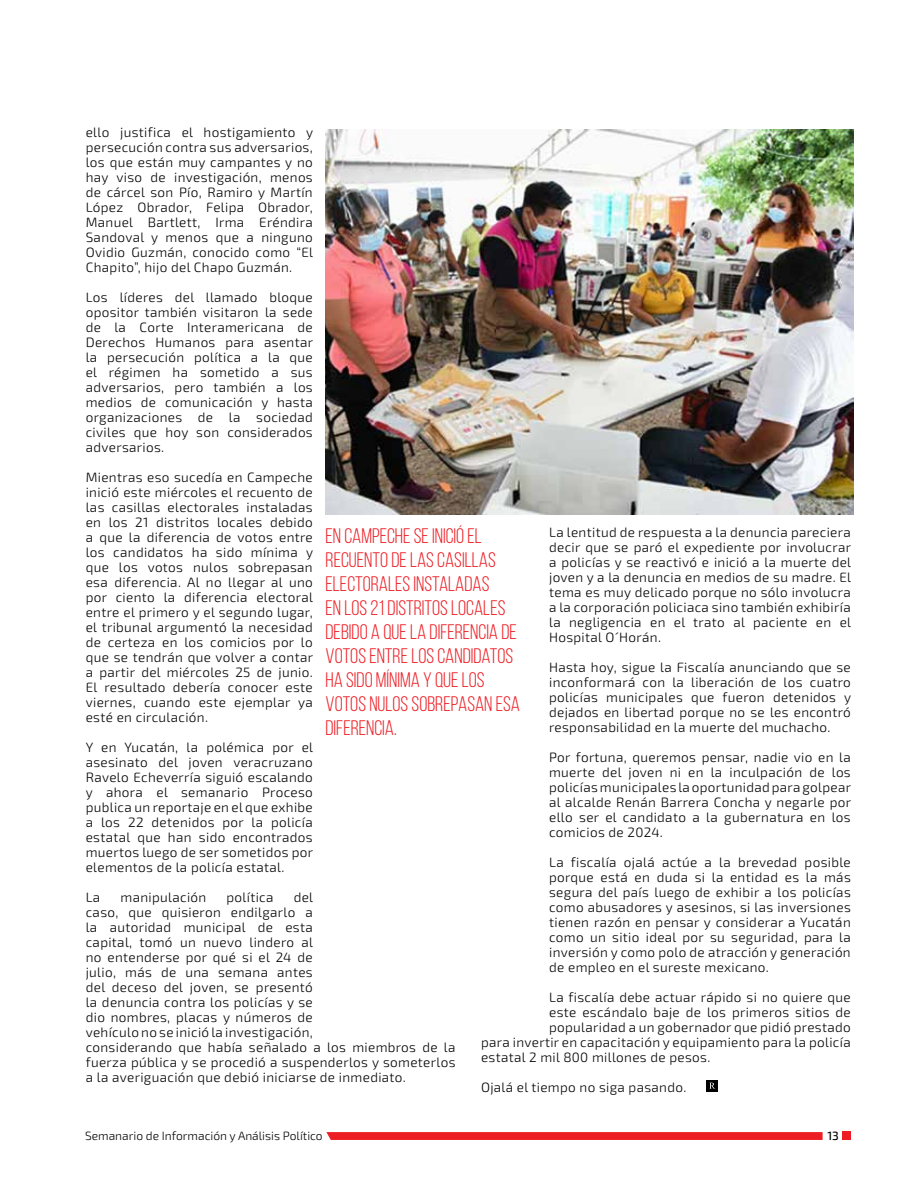
<style>
.page{position:relative;width:915px;height:1191px;background:#fff}
.page>*{position:absolute;margin:0;border:0;box-sizing:border-box;transform-origin:0 0}
.t1{font:21px/24px "Bebas Neue";color:#ed1d24}
.t2{font:300 13.5px/15px "Exo 2";letter-spacing:.025em;color:#000;text-align:justify}
.t3{font:300 12px "Exo 2";color:#000}
.t4{font:500 12px "Exo 2";color:#000}
</style>
<div class="page">
<div style="left:842px;top:1131px;width:8px;height:9px;background:#ed1d24"></div>
<svg style="left:326px;top:1132px;width:496px;height:8px;background:#ed2128"></svg>
<div style="left:706px;top:1080px;width:11px;height:11px;background:#000"></div>
<svg style="left:709px;top:1082px;width:5px;height:6px"></svg>
<img style="left:325px;top:129px;width:528px;height:385px">
<p class="t2" style="left:86px;top:125px;width:229px">ello justifica el hostigamiento y persecución contra sus adversarios, los que están muy campantes y no hay viso de investigación, menos de cárcel son Pío, Ramiro y Martín López Obrador, Felipa Obrador, Manuel Bartlett, Irma Eréndira Sandoval y menos que a ninguno Ovidio Guzmán, conocido como “El Chapito”, hijo del Chapo Guzmán.</p>
<p class="t2" style="left:86px;top:290px;width:229px">Los líderes del llamado bloque opositor también visitaron la sede de la Corte Interamericana de Derechos Humanos para asentar la persecución política a la que el régimen ha sometido a sus adversarios, pero también a los medios de comunicación y hasta organizaciones de la sociedad civiles que hoy son considerados adversarios.</p>
<p class="t2" style="left:86px;top:470px;width:229px">Mientras eso sucedía en Campeche inició este miércoles el recuento de las casillas electorales instaladas en los 21 distritos locales debido a que la diferencia de votos entre los candidatos ha sido mínima y que los votos nulos sobrepasan esa diferencia. Al no llegar al uno por ciento la diferencia electoral entre el primero y el segundo lugar, el tribunal argumentó la necesidad de certeza en los comicios por lo que se tendrán que volver a contar a partir del miércoles 25 de junio.<br>El resultado debería conocer este viernes, cuando este ejemplar ya esté en circulación.</p>
<p class="t2" style="left:86px;top:740px;width:229px">Y en Yucatán, la polémica por el asesinato del joven veracruzano Ravelo Echeverría siguió escalando y ahora el semanario Proceso publica un reportaje en el que exhibe a los 22 detenidos por la policía estatal que han sido encontrados muertos luego de ser sometidos por elementos de la policía estatal.</p>
<p class="t2" style="left:86px;top:890px;width:16px">La</p>
<p class="t2" style="left:120px;top:890px;width:87px">manipulación</p>
<p class="t2" style="left:226px;top:890px;width:48px">política</p>
<h1 class="t1" style="left:325px;top:524px;width:196px">EN CAMPECHE SE INICIÓ EL<br>RECUENTO DE LAS CASILLAS<br>ELECTORALES INSTALADAS<br>EN LOS 21 DISTRITOS LOCALES<br>DEBIDO A QUE LA DIFERENCIA DE<br>VOTOS ENTRE LOS CANDIDATOS<br>HA SIDO MÍNIMA Y QUE LOS<br>VOTOS NULOS SOBREPASAN ESA<br>DIFERENCIA.</h1>
<p class="t2" style="left:549px;top:525px;width:303px">La lentitud de respuesta a la denuncia pareciera decir que se paró el expediente por involucrar a policías y se reactivó e inició a la muerte del joven y a la denuncia en medios de su madre. El tema es muy delicado porque no sólo involucra a la corporación policiaca sino también exhibiría la negligencia en el trato al paciente en el Hospital O´Horán.</p>
<p class="t2" style="left:549px;top:660px;width:303px">Hasta hoy, sigue la Fiscalía anunciando que se inconformará con la liberación de los cuatro policías municipales que fueron detenidos y dejados en libertad porque no se les encontró responsabilidad en la muerte del muchacho.</p>
<p class="t2" style="left:549px;top:750px;width:303px">Por fortuna, queremos pensar, nadie vio en la muerte del joven ni en la inculpación de los policías municipales la oportunidad para golpear al alcalde Renán Barrera Concha y negarle por ello ser el candidato a la gubernatura en los comicios de 2024.</p>
<p class="t2" style="left:549px;top:855px;width:303px">La fiscalía ojalá actúe a la brevedad posible porque está en duda si la entidad es la más segura del país luego de exhibir a los policías como abusadores y asesinos, si las inversiones tienen razón en pensar y considerar a Yucatán como un sitio ideal por su seguridad, para la inversión y como polo de atracción y generación de empleo en el sureste mexicano.</p>
<p class="t2" style="left:549px;top:990px;width:303px">La fiscalía debe actuar rápido si no quiere que</p>
<p class="t2" style="left:549px;top:1005px;width:303px">este escándalo baje de los primeros sitios de</p>
<p class="t2" style="left:549px;top:1020px;width:303px">popularidad a un gobernador que pidió prestado</p>
<p class="t2" style="left:481px;top:1035px;width:371px">para invertir en capacitación y equipamiento para la policía</p>
<p class="t2" style="left:481px;top:1050px;width:231px">estatal 2 mil 800 millones de pesos.</p>
<p class="t2" style="left:481px;top:1080px;width:207px">Ojalá el tiempo no siga pasando.</p>
<p class="t2" style="left:86px;top:890px;width:371px;text-align:left;text-indent:208px">del<br>caso, que quisieron endilgarlo a<br>la autoridad municipal de esta<br>capital, tomó un nuevo lindero al<br>no entenderse por qué si el 24 de<br>julio, más de una semana antes<br>del deceso del joven, se presentó<br>la denuncia contra los policías y se<br>dio nombres, placas y números de<br>vehículo no se inició la investigación,<br>considerando que había señalado a los miembros de la fuerza pública y se procedió a suspenderlos y someterlos a la averiguación que debió iniciarse de inmediato.</p>
<p class="t3" style="left:85px;top:1128px;width:239px">Semanario de Información y Análisis Político</p>
<p class="t4" style="left:827px;top:1128px;width:13px">13</p>
</div>
